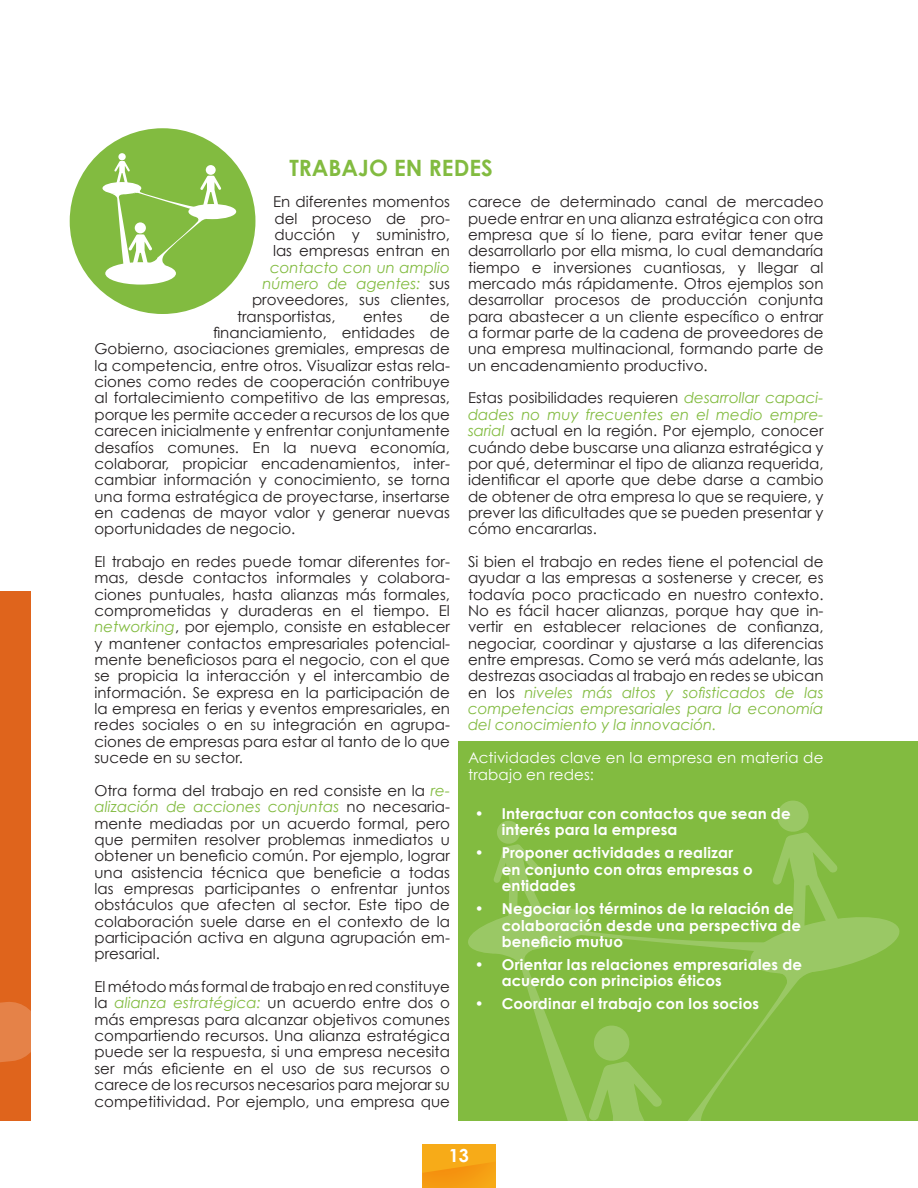
<style>
.page{position:relative;width:918px;height:1188px;background:#fff}
.page>*{position:absolute;margin:0;border:0;box-sizing:border-box;transform-origin:0 0}
.t1{font:700 22.5px "Century Gothic";color:#82bb40}
.t2{font:700 18px "Century Gothic";color:#fff}
.t3{font:15px/16.4px "Century Gothic";color:#231f20;text-align:justify}
.t4{font:700 15px/16.4px "Century Gothic";letter-spacing:.01em;color:#fff}
.t5{font:15px/16.4px "Century Gothic";letter-spacing:.01em;color:#fff}
.t6{font:italic 15px "Century Gothic";color:#82bb40}
.s1{font-style:italic;color:#82bb40}
.s2{font-style:normal;color:#231f20}
</style>
<div class="page">
<div style="left:0;top:591px;width:30px;height:529px;background:#df641c"></div>
<div style="left:459px;top:741px;width:459px;height:379px;background:#82bb40"></div>
<svg style="left:0;top:926px;width:31px;height:195px"></svg>
<div style="left:70px;top:128px;width:185px;height:186px;background:#82bb40;border-radius:50%"></div>
<div style="left:105px;top:262px;width:71px;height:23px;background:#fff;border-radius:50%"></div>
<div style="left:188px;top:204px;width:48px;height:15px;background:#fff;border-radius:50%"></div>
<svg style="left:102px;top:182px;width:39px;height:12px"></svg>
<svg style="left:110px;top:161px;width:111px;height:111px"></svg>
<div style="left:118px;top:153px;width:8px;height:7px;background:#fff;border-radius:50%"></div>
<svg style="left:422px;top:799px;width:480px;height:389px"></svg>
<h1 class="t1" style="left:289px;top:154px;width:205px">TRABAJO EN REDES</h1>
<p class="t3" style="left:468px;top:193px;width:357px">carece de determinado canal de mercadeo puede entrar en una alianza estratégica con otra empresa que sí lo tiene, para evitar tener que desarrollarlo por ella misma, lo cual demandaría tiempo e inversiones cuantiosas, y llegar al mercado más rápidamente. Otros ejemplos son desarrollar procesos de producción conjunta para abastecer a un cliente específico o entrar a formar parte de la cadena de proveedores de una empresa multinacional, formando parte de un encadenamiento productivo.</p>
<p class="t3" style="left:468px;top:390px;width:357px">Estas posibilidades requieren <span class="s1">desarrollar capaci&shy;dades no muy frecuentes en el medio empre&shy;sarial</span> actual en la región. Por ejemplo, conocer cuándo debe buscarse una alianza estratégica y por qué, determinar el tipo de alianza requerida, identificar el aporte que debe darse a cambio de obtener de otra empresa lo que se requiere, y prever las dificultades que se pueden presentar y cómo encararlas.</p>
<p class="t3" style="left:468px;top:553px;width:357px">Si bien el trabajo en redes tiene el potencial de ayudar a las empresas a sostenerse y crecer, es todavía poco practicado en nuestro contexto.<br>No es fácil hacer alianzas, porque hay que in&shy;vertir en establecer relaciones de confianza, negociar, coordinar y ajustarse a las diferencias entre empresas. Como se verá más adelante, las destrezas asociadas al trabajo en redes se ubican en los <span class="s1">niveles más altos y sofisticados de las competencias empresariales para la economía del conocimiento y la innovación.</span></p>
<p class="t5" style="left:468px;top:749px;width:357px">Actividades clave en la empresa en materia de trabajo en redes:</p>
<p class="t4" style="left:502px;top:805px;width:290px;text-indent:-27px">• Interactuar con contactos que sean de interés para la empresa</p>
<p class="t4" style="left:502px;top:844px;width:253px;text-indent:-27px">• Proponer actividades a realizar en conjunto con otras empresas o entidades</p>
<p class="t4" style="left:502px;top:900px;width:301px;text-indent:-27px">• Negociar los términos de la relación de colaboración desde una perspectiva de beneficio mutuo</p>
<p class="t4" style="left:502px;top:956px;width:302px;text-indent:-27px">• Orientar las relaciones empresariales de acuerdo con principios éticos</p>
<p class="t4" style="left:475px;top:996px;width:286px">• Coordinar el trabajo con los socios</p>
<p class="t3" style="left:273px;top:193px;width:179px">En diferentes momentos del proceso de pro&shy;ducción y suministro, las empresas entran en</p>
<p class="t6" style="left:270px;top:258px;width:182px">contacto con un amplio</p>
<p class="t6" style="left:262px;top:274px;width:189px">número de agentes: <span class="s2">sus</span></p>
<p class="t3" style="left:252px;top:292px;width:200px">proveedores, sus clientes,</p>
<p class="t3" style="left:237px;top:308px;width:100px">transportistas,</p>
<p class="t3" style="left:363px;top:308px;width:41px">entes</p>
<p class="t3" style="left:430px;top:308px;width:22px">de</p>
<p class="t3" style="left:213px;top:324px;width:238px">financiamiento, entidades de</p>
<p class="t3" style="left:94px;top:341px;width:357px">Gobierno, asociaciones gremiales, empresas de</p>
<p class="t3" style="left:94px;top:357px;width:357px">la competencia, entre otros. Visualizar estas rela-</p>
<p class="t3" style="left:94px;top:373px;width:357px">ciones como redes de cooperación contribuye</p>
<p class="t3" style="left:94px;top:390px;width:357px">al fortalecimiento competitivo de las empresas,</p>
<p class="t3" style="left:94px;top:406px;width:357px">porque les permite acceder a recursos de los que</p>
<p class="t3" style="left:94px;top:422px;width:357px">carecen inicialmente y enfrentar conjuntamente</p>
<p class="t3" style="left:94px;top:439px;width:357px">desafíos comunes. En la nueva economía,</p>
<p class="t3" style="left:94px;top:455px;width:357px">colaborar, propiciar encadenamientos, inter-</p>
<p class="t3" style="left:94px;top:471px;width:357px">cambiar información y conocimiento, se torna</p>
<p class="t3" style="left:94px;top:488px;width:357px">una forma estratégica de proyectarse, insertarse</p>
<p class="t3" style="left:94px;top:504px;width:357px">en cadenas de mayor valor y generar nuevas</p>
<p class="t3" style="left:94px;top:520px;width:202px">oportunidades de negocio.</p>
<p class="t3" style="left:94px;top:553px;width:357px">El trabajo en redes puede tomar diferentes for&shy;mas, desde contactos informales y colabora&shy;ciones puntuales, hasta alianzas más formales, comprometidas y duraderas en el tiempo. El <span class="s1">networking</span>, por ejemplo, consiste en establecer y mantener contactos empresariales potencial&shy;mente beneficiosos para el negocio, con el que se propicia la interacción y el intercambio de información. Se expresa en la participación de la empresa en ferias y eventos empresariales, en redes sociales o en su integración en agrupa&shy;ciones de empresas para estar al tanto de lo que sucede en su sector.</p>
<p class="t3" style="left:94px;top:782px;width:357px">Otra forma del trabajo en red consiste en la <span class="s1">re&shy;alización de acciones conjuntas</span> no necesaria&shy;mente mediadas por un acuerdo formal, pero que permiten resolver problemas inmediatos u obtener un beneficio común. Por ejemplo, lograr una asistencia técnica que beneficie a todas las empresas participantes o enfrentar juntos obstáculos que afecten al sector. Este tipo de colaboración suele darse en el contexto de la participación activa en alguna agrupación em&shy;presarial.</p>
<p class="t3" style="left:94px;top:978px;width:357px">El método más formal de trabajo en red constituye la <span class="s1">alianza estratégica:</span> un acuerdo entre dos o más empresas para alcanzar objetivos comunes compartiendo recursos. Una alianza estratégica puede ser la respuesta, si una empresa necesita ser más eficiente en el uso de sus recursos o carece de los recursos necesarios para mejorar su competitividad. Por ejemplo, una empresa que</p>
<p class="t2" style="left:449px;top:1144px;width:22px">13</p>
</div>
